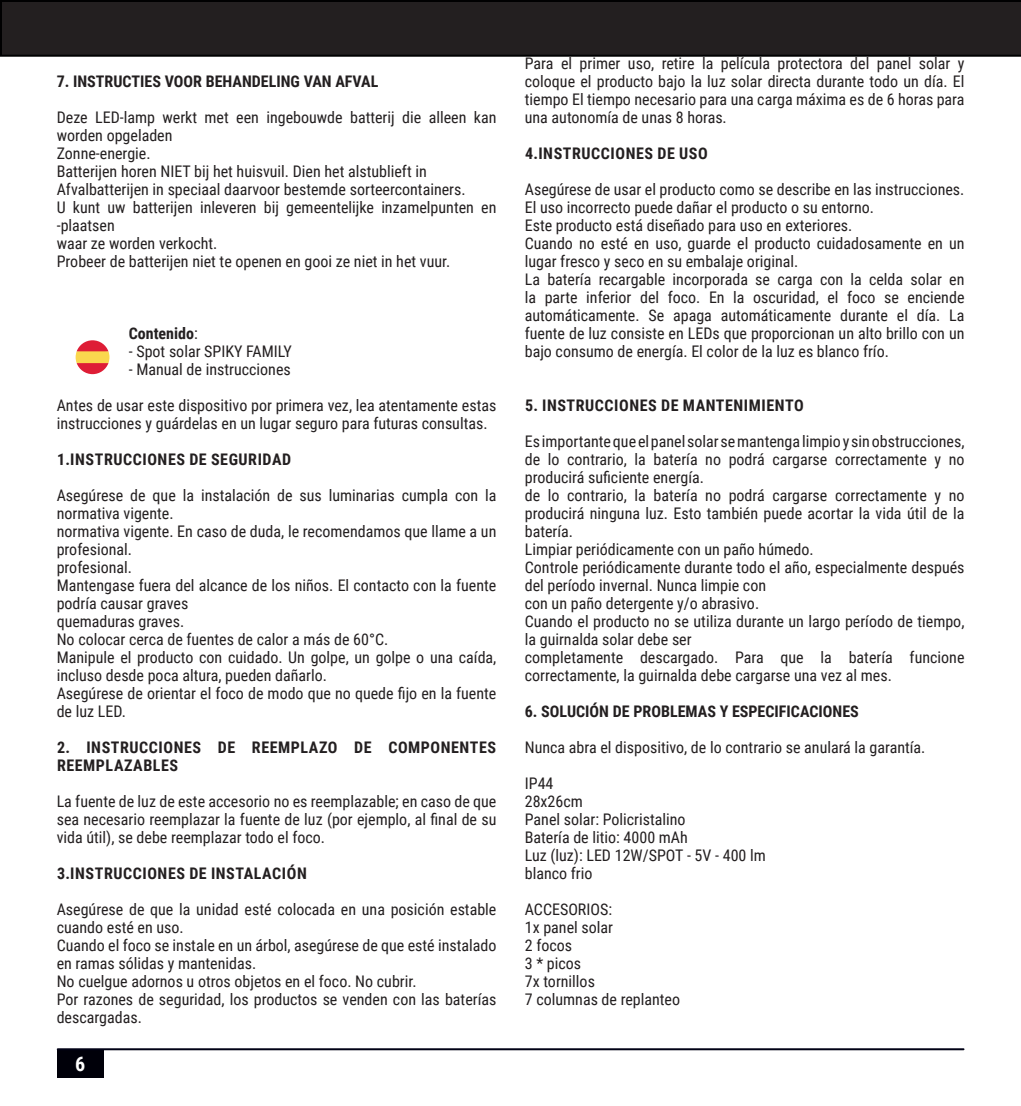
<style>
.page{position:relative;width:1021px;height:1106px;background:#fff}
.page>*{position:absolute;margin:0;border:0;box-sizing:border-box;transform-origin:0 0}
.t1{font:700 20px "Roboto Condensed";color:#fff}
.t2{font:16px/18px "Roboto Condensed";color:#231f20}
.t3{font:700 16px/18px "Roboto Condensed";letter-spacing:.035em;color:#231f20}
.t4{font:700 16px "Roboto Condensed";color:#231f20}
.s1{font-weight:400}
</style>
<div class="page">
<div style="left:57px;top:1049px;width:46px;height:28px;background:#000009"></div>
<svg style="left:76px;top:340px;width:33px;height:34px"></svg>
<svg style="left:0;top:0;width:1020px;height:57px;background:#211d1e"></svg>
<hr style="left:58px;top:1048px;width:905px;height:2px;background:#000115">
<p class="t4" style="left:57px;top:70px;width:323px">7. INSTRUCTIES VOOR BEHANDELING VAN AFVAL</p>
<p class="t2" style="left:57px;top:107px;width:441px">Deze LED-lamp werkt met een ingebouwde batterij die alleen kan worden opgeladen</p>
<p class="t2" style="left:57px;top:143px;width:95px">Zonne-energie.</p>
<p class="t2" style="left:57px;top:161px;width:371px">Batterijen horen NIET bij het huisvuil. Dien het alstublieft in</p>
<p class="t2" style="left:57px;top:179px;width:410px">Afvalbatterijen in speciaal daarvoor bestemde sorteercontainers.</p>
<p class="t2" style="left:57px;top:197px;width:441px">U kunt uw batterijen inleveren bij gemeentelijke inzamelpunten en -plaatsen</p>
<p class="t2" style="left:57px;top:233px;width:162px">waar ze worden verkocht.</p>
<p class="t2" style="left:57px;top:251px;width:395px">Probeer de batterijen niet te openen en gooi ze niet in het vuur.</p>
<p class="t4" style="left:129px;top:322px;width:71px">Contenido<span class="s1">:</span></p>
<p class="t2" style="left:129px;top:341px;width:165px">- Spot solar SPIKY FAMILY</p>
<p class="t2" style="left:129px;top:359px;width:163px">- Manual de instrucciones</p>
<p class="t2" style="left:57px;top:395px;width:441px">Antes de usar este dispositivo por primera vez, lea atentamente estas instrucciones y guárdelas en un lugar seguro para futuras consultas.</p>
<p class="t3" style="left:57px;top:449px;width:236px">1.INSTRUCCIONES DE SEGURIDAD</p>
<p class="t2" style="left:57px;top:485px;width:441px">Asegúrese de que la instalación de sus luminarias cumpla con la normativa vigente.</p>
<p class="t2" style="left:57px;top:521px;width:441px">normativa vigente. En caso de duda, le recomendamos que llame a un profesional.</p>
<p class="t2" style="left:57px;top:557px;width:77px">profesional.</p>
<p class="t2" style="left:57px;top:575px;width:441px">Mantengase fuera del alcance de los niños. El contacto con la fuente podría causar graves</p>
<p class="t2" style="left:57px;top:611px;width:129px">quemaduras graves.</p>
<p class="t2" style="left:57px;top:629px;width:333px">No colocar cerca de fuentes de calor a más de 60°C.</p>
<p class="t2" style="left:57px;top:647px;width:441px">Manipule el producto con cuidado. Un golpe, un golpe o una caída, incluso desde poca altura, pueden dañarlo.</p>
<p class="t2" style="left:57px;top:683px;width:441px">Asegúrese de orientar el foco de modo que no quede fijo en la fuente de luz LED.</p>
<p class="t3" style="left:57px;top:737px;width:440px">2. INSTRUCCIONES DE REEMPLAZO DE COMPONENTES<br>REEMPLAZABLES</p>
<p class="t2" style="left:57px;top:791px;width:441px;text-align:justify">La fuente de luz de este accesorio no es reemplazable; en caso de que sea necesario reemplazar la fuente de luz (por ejemplo, al final de su vida útil), se debe reemplazar todo el foco.</p>
<p class="t3" style="left:57px;top:863px;width:251px">3.INSTRUCCIONES DE INSTALACIÓN</p>
<p class="t2" style="left:57px;top:899px;width:441px">Asegúrese de que la unidad esté colocada en una posición estable cuando esté en uso.</p>
<p class="t2" style="left:57px;top:935px;width:441px">Cuando el foco se instale en un árbol, asegúrese de que esté instalado en ramas sólidas y mantenidas.</p>
<p class="t2" style="left:57px;top:971px;width:361px">No cuelgue adornos u otros objetos en el foco. No cubrir.</p>
<p class="t2" style="left:57px;top:989px;width:441px">Por razones de seguridad, los productos se venden con las baterías descargadas.</p>
<p class="t1" style="left:75px;top:1049px;width:12px">6</p>
<p class="t2" style="left:525px;top:53px;width:441px;text-align:justify">Para el primer uso, retire la película protectora del panel solar y coloque el producto bajo la luz solar directa durante todo un día. El tiempo El tiempo necesario para una carga máxima es de 6 horas para una autonomía de unas 8 horas.</p>
<p class="t3" style="left:525px;top:143px;width:184px">4.INSTRUCCIONES DE USO</p>
<p class="t2" style="left:525px;top:179px;width:441px">Asegúrese de usar el producto como se describe en las instrucciones.<br>El uso incorrecto puede dañar el producto o su entorno.</p>
<p class="t2" style="left:525px;top:215px;width:329px">Este producto está diseñado para uso en exteriores.</p>
<p class="t2" style="left:525px;top:233px;width:441px">Cuando no esté en uso, guarde el producto cuidadosamente en un lugar fresco y seco en su embalaje original.</p>
<p class="t2" style="left:525px;top:269px;width:441px;text-align:justify">La batería recargable incorporada se carga con la celda solar en la parte inferior del foco. En la oscuridad, el foco se enciende automáticamente. Se apaga automáticamente durante el día. La fuente de luz consiste en LEDs que proporcionan un alto brillo con un bajo consumo de energía. El color de la luz es blanco frío.</p>
<p class="t3" style="left:525px;top:395px;width:280px">5. INSTRUCCIONES DE MANTENIMIENTO</p>
<p class="t2" style="left:525px;top:431px;width:441px;text-align:justify">Es importante que el panel solar se mantenga limpio y sin obstrucciones, de lo contrario, la batería no podrá cargarse correctamente y no producirá suficiente energía.</p>
<p class="t2" style="left:525px;top:485px;width:441px;text-align:justify">de lo contrario, la batería no podrá cargarse correctamente y no producirá ninguna luz. Esto también puede acortar la vida útil de la batería.</p>
<p class="t2" style="left:525px;top:539px;width:290px">Limpiar periódicamente con un paño húmedo.</p>
<p class="t2" style="left:525px;top:557px;width:441px">Controle periódicamente durante todo el año, especialmente después del período invernal. Nunca limpie con</p>
<p class="t2" style="left:525px;top:593px;width:236px">con un paño detergente y/o abrasivo.</p>
<p class="t2" style="left:525px;top:611px;width:441px">Cuando el producto no se utiliza durante un largo período de tiempo, la guirnalda solar debe ser</p>
<p class="t2" style="left:525px;top:647px;width:441px">completamente descargado. Para que la batería funcione correctamente, la guirnalda debe cargarse una vez al mes.</p>
<p class="t4" style="left:525px;top:700px;width:335px">6. SOLUCIÓN DE PROBLEMAS Y ESPECIFICACIONES</p>
<p class="t2" style="left:525px;top:737px;width:402px">Nunca abra el dispositivo, de lo contrario se anulará la garantía.</p>
<p class="t2" style="left:525px;top:773px;width:30px">IP44</p>
<p class="t2" style="left:525px;top:791px;width:60px">28x26cm</p>
<p class="t2" style="left:525px;top:809px;width:162px">Panel solar: Policristalino</p>
<p class="t2" style="left:525px;top:827px;width:165px">Batería de litio: 4000 mAh</p>
<p class="t2" style="left:525px;top:845px;width:242px">Luz (luz): LED 12W/SPOT - 5V - 400 lm</p>
<p class="t2" style="left:525px;top:863px;width:69px">blanco frio</p>
<p class="t2" style="left:525px;top:899px;width:89px">ACCESORIOS:</p>
<p class="t2" style="left:525px;top:917px;width:90px">1x panel solar</p>
<p class="t2" style="left:525px;top:935px;width:49px">2 focos</p>
<p class="t2" style="left:525px;top:953px;width:58px">3 * picos</p>
<p class="t2" style="left:525px;top:971px;width:72px">7x tornillos</p>
<p class="t2" style="left:525px;top:989px;width:157px">7 columnas de replanteo</p>
</div>
